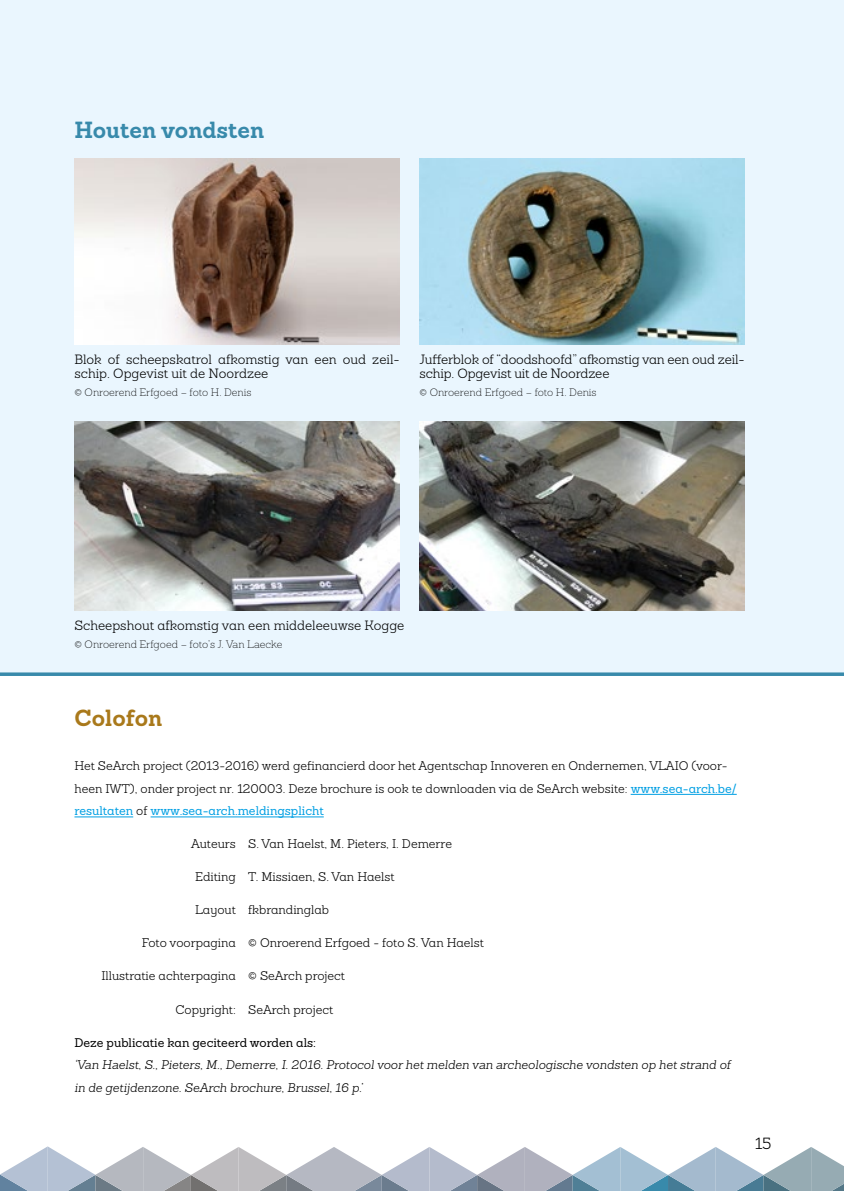
<style>
.page{position:relative;width:844px;height:1191px;background:#fff}
.page>*{position:absolute;margin:0;border:0;box-sizing:border-box;transform-origin:0 0}
.t1{font:700 22.75px "Sanchez";color:#388aab}
.t2{font:700 22.75px "Sanchez";color:#a9791b}
.t3{font:300 15.75px "Sanchez";color:#000}
.t4{font:300 13.12px/14px "Sanchez";color:#000}
.t5{font:300 12.25px/22.6px "Sanchez";color:#000}
.t6{font:italic 300 12.25px/22.6px "Sanchez";color:#000}
.t7{font:12.25px "Sanchez";color:#000}
.t8{font:200 10.5px "Sanchez";color:#000}
.s1{font-weight:400;color:#009fe3}
</style>
<div class="page">
<div style="left:0;top:0;width:843px;height:674px;background:#eaf6fe"></div>
<img style="left:74px;top:159px;width:325px;height:185px">
<img style="left:419px;top:159px;width:325px;height:185px">
<svg style="left:0;top:672px;width:843px;height:4px;background:#4e97b5"></svg>
<hr style="left:630px;top:794px;width:106px;height:1px;background:#009fe3">
<hr style="left:74px;top:816px;width:59px;height:1px;background:#009fe3">
<hr style="left:150px;top:816px;width:174px;height:1px;background:#009fe3">
<img style="left:74px;top:421px;width:325px;height:189px">
<img style="left:419px;top:421px;width:325px;height:189px">
<svg style="left:0;top:1146px;width:843px;height:45px"></svg>
<h1 class="t1" style="left:74px;top:114px;width:191px">Houten vondsten</h1>
<p class="t4" style="left:74px;top:352px;width:326px">Blok of scheepskatrol afkomstig van een oud zeil&shy;schip. Opgevist uit de Noordzee</p>
<p class="t8" style="left:74px;top:385px;width:178px">© Onroerend Erfgoed – foto H. Denis</p>
<p class="t4" style="left:419px;top:352px;width:326px">Jufferblok of “doodshoofd” afkomstig van een oud zeil&shy;schip. Opgevist uit de Noordzee</p>
<p class="t8" style="left:419px;top:385px;width:178px">© Onroerend Erfgoed – foto H. Denis</p>
<p class="t4" style="left:74px;top:618px;width:331px">Scheepshout afkomstig van een middeleeuwse Kogge</p>
<p class="t8" style="left:74px;top:637px;width:209px">© Onroerend Erfgoed – foto’s J. Van Laecke</p>
<h1 class="t2" style="left:74px;top:702px;width:89px">Colofon</h1>
<p class="t5" style="left:74px;top:754px;width:663px">Het SeArch project (2013-2016) werd gefinancierd door het Agentschap Innoveren en Ondernemen, VLAIO (voor&shy;heen IWT), onder project nr. 120003. Deze brochure is ook te downloaden via de SeArch website: <span class="s1">www.sea-arch.be/ resultaten</span> of <span class="s1">www.sea-arch.meldingsplicht</span></p>
<p class="t5" style="left:191px;top:832px;width:262px">Auteurs S. Van Haelst, M. Pieters, I. Demerre</p>
<p class="t5" style="left:195px;top:865px;width:201px">Editing T. Missiaen, S. Van Haelst</p>
<p class="t5" style="left:195px;top:898px;width:135px">Layout fkbrandinglab</p>
<p class="t5" style="left:142px;top:931px;width:343px">Foto voorpagina © Onroerend Erfgoed - foto S. Van Haelst</p>
<p class="t5" style="left:101px;top:964px;width:245px">Illustratie achterpagina © SeArch project</p>
<p class="t5" style="left:175px;top:997px;width:159px">Copyright: SeArch project</p>
<p class="t7" style="left:74px;top:1034px;width:243px">Deze publicatie kan geciteerd worden als:</p>
<p class="t6" style="left:74px;top:1053px;width:657px">‘Van Haelst, S., Pieters, M., Demerre, I. 2016. Protocol voor het melden van archeologische vondsten op het strand of in de getijdenzone. SeArch brochure, Brussel, 16 p.’</p>
<p class="t3" style="left:754px;top:1133px;width:18px">15</p>
</div>
